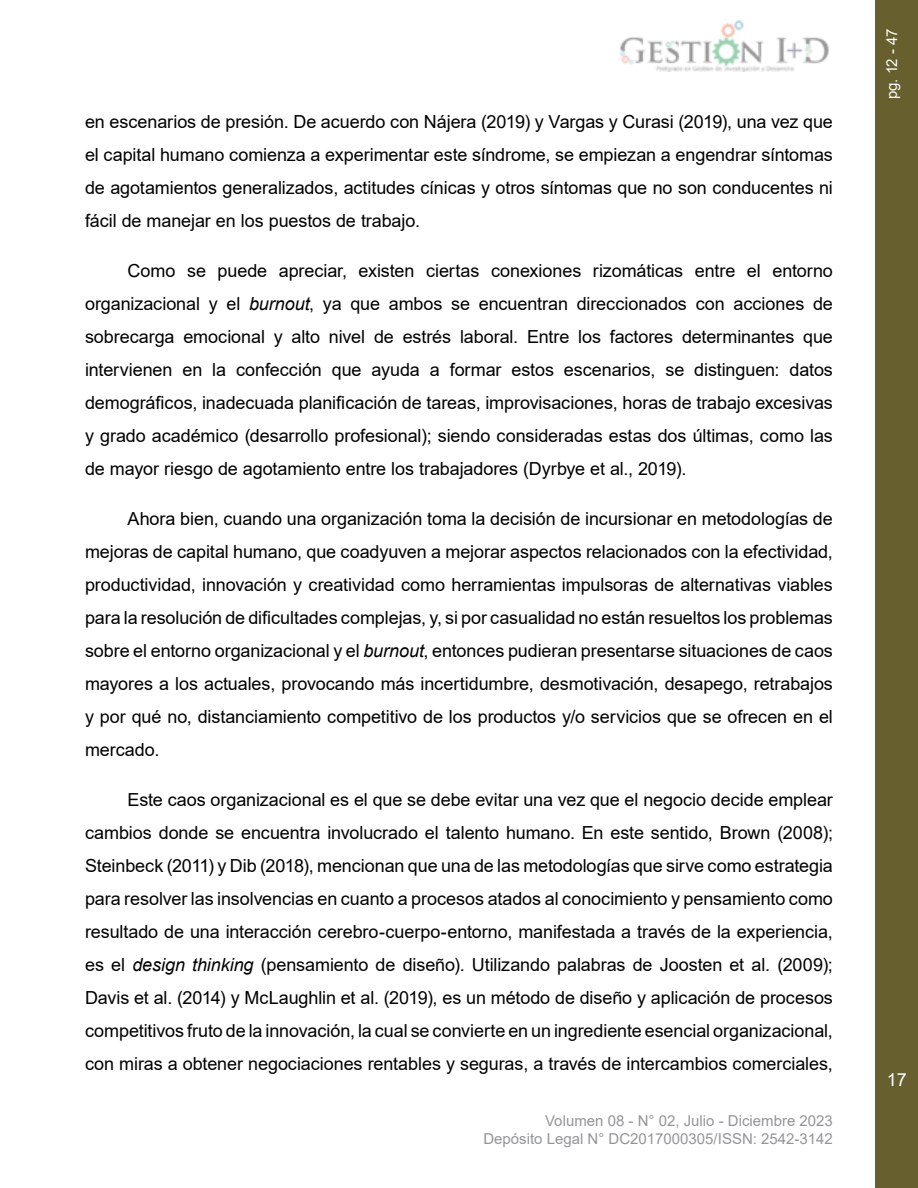
<style>
.page{position:relative;width:918px;height:1188px;background:#fff}
.page>*{position:absolute;margin:0;border:0;box-sizing:border-box;transform-origin:0 0}
.t1{font:18px/33px "Arial";letter-spacing:-.005em;color:#000;text-align:justify}
.t2{font:18px "Arial";color:#fff}
.t3{font:15px/18px "Arial";color:#939598;text-align:right}
.t4{font:15px "Arial";color:#fff}
.s1{font-style:italic}
</style>
<div class="page">
<div style="left:876px;top:0;width:42px;height:1188px;background:#675f2e"></div>
<img style="left:620px;top:21px;width:209px;height:51px">
<p class="t1" style="left:85px;top:105px;width:749px">en escenarios de presión. De acuerdo con Nájera (2019) y Vargas y Curasi (2019), una vez que el capital humano comienza a experimentar este síndrome, se empiezan a engendrar síntomas de agotamientos generalizados, actitudes cínicas y otros síntomas que no son conducentes ni fácil de manejar en los puestos de trabajo.</p>
<p class="t1" style="left:85px;top:254px;width:749px;text-indent:43px">Como se puede apreciar, existen ciertas conexiones rizomáticas entre el entorno organizacional y el <span class="s1">burnout</span>, ya que ambos se encuentran direccionados con acciones de sobrecarga emocional y alto nivel de estrés laboral. Entre los factores determinantes que intervienen en la confección que ayuda a formar estos escenarios, se distinguen: datos demográficos, inadecuada planificación de tareas, improvisaciones, horas de trabajo excesivas y grado académico (desarrollo profesional); siendo consideradas estas dos últimas, como las de mayor riesgo de agotamiento entre los trabajadores (Dyrbye et al., 2019).</p>
<p class="t1" style="left:85px;top:502px;width:749px;text-indent:43px">Ahora bien, cuando una organización toma la decisión de incursionar en metodologías de mejoras de capital humano, que coadyuven a mejorar aspectos relacionados con la efectividad, productividad, innovación y creatividad como herramientas impulsoras de alternativas viables para la resolución de dificultades complejas, y, si por casualidad no están resueltos los problemas sobre el entorno organizacional y el <span class="s1">burnout</span>, entonces pudieran presentarse situaciones de caos mayores a los actuales, provocando más incertidumbre, desmotivación, desapego, retrabajos y por qué no, distanciamiento competitivo de los productos y/o servicios que se ofrecen en el mercado.</p>
<p class="t1" style="left:85px;top:783px;width:749px;text-indent:43px">Este caos organizacional es el que se debe evitar una vez que el negocio decide emplear cambios donde se encuentra involucrado el talento humano. En este sentido, Brown (2008); Steinbeck (2011) y Dib (2018), mencionan que una de las metodologías que sirve como estrategia para resolver las insolvencias en cuanto a procesos atados al conocimiento y pensamiento como resultado de una interacción cerebro-cuerpo-entorno, manifestada a través de la experiencia, es el <span class="s1">design thinking</span> (pensamiento de diseño). Utilizando palabras de Joosten et al. (2009); Davis et al. (2014) y McLaughlin et al. (2019), es un método de diseño y aplicación de procesos competitivos fruto de la innovación, la cual se convierte en un ingrediente esencial organizacional, con miras a obtener negociaciones rentables y seguras, a través de intercambios comerciales,</p>
<p class="t3" style="left:483px;top:1112px;width:351px">Volumen 08 - N° 02, Julio - Diciembre 2023<br>Depósito Legal N° DC2017000305/ISSN: 2542-3142</p>
<p class="t4" style="left:882px;top:99px;width:72px;rotate:-90deg">pg. 12 - 47</p>
<p class="t2" style="left:887px;top:1068px;width:22px">17</p>
</div>
